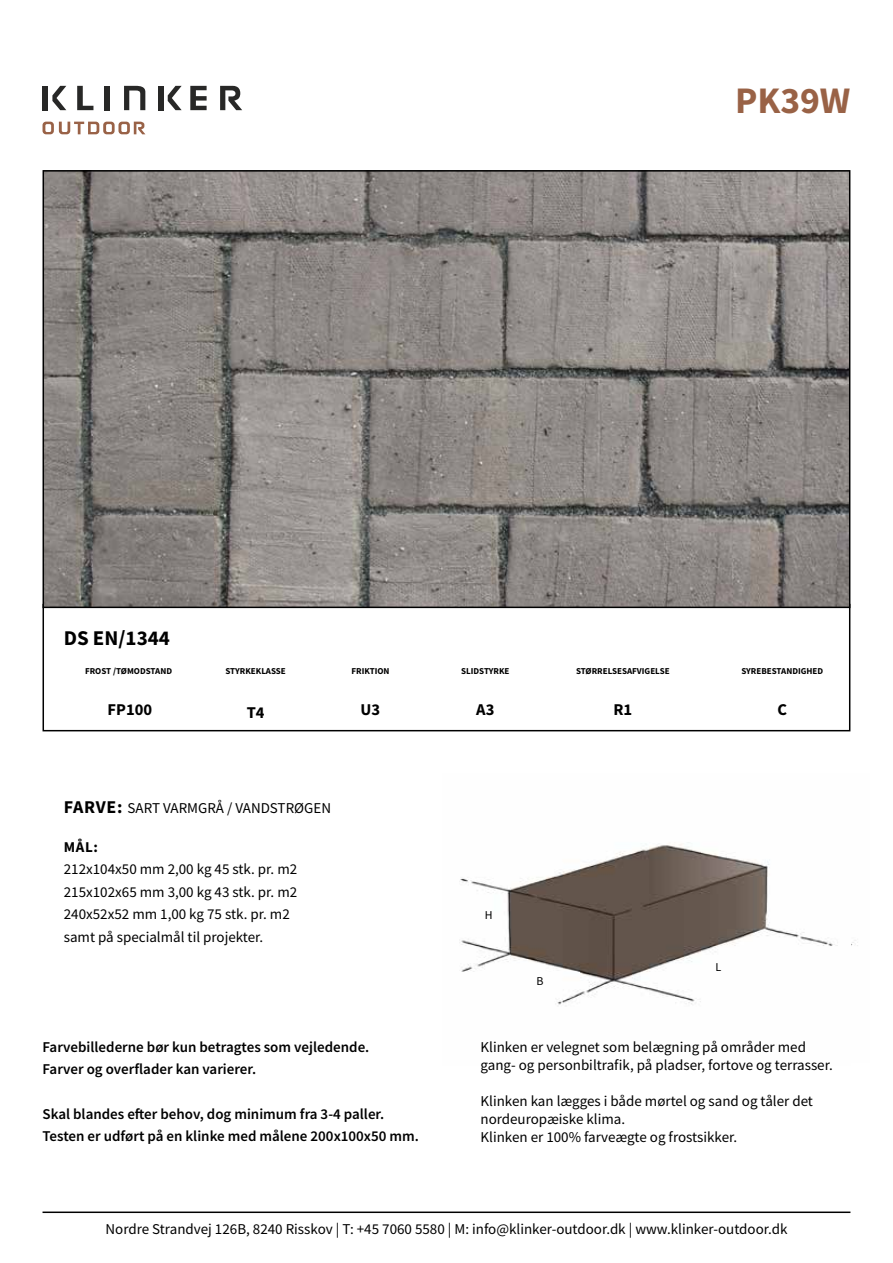
<style>
.page{position:relative;width:893px;height:1263px;background:#fff}
.page>*{position:absolute;margin:0;border:0;box-sizing:border-box;transform-origin:0 0}
.t1{font:700 37.5px "Source Sans Pro";color:#996246}
.t2{font:700 21px "Source Sans Pro";color:#000}
.t3{font:700 16.5px "Source Sans Pro";color:#000}
.t4{font:15px/18px "Source Sans Pro";color:#000}
.t5{font:600 15px/22.2px "Source Sans Pro";color:#000}
.t6{font:700 15px "Source Sans Pro";color:#000}
.t7{font:12px "Source Sans Pro";color:#000}
.t8{font:700 9px "Source Sans Pro";color:#000}
.s1{font-weight:700;font-size:18px}
</style>
<div class="page">
<div style="left:43px;top:604px;width:807px;height:127px;background:#fff;border:2px solid #000"></div>
<div style="left:43px;top:86px;width:5px;height:24px;background:#282827"></div>
<div style="left:105px;top:86px;width:5px;height:24px;background:#282827"></div>
<svg style="left:77px;top:86px;width:16px;height:24px"></svg>
<svg style="left:52px;top:86px;width:14px;height:24px"></svg>
<div style="left:158px;top:86px;width:5px;height:24px;background:#282827"></div>
<svg style="left:168px;top:86px;width:14px;height:24px"></svg>
<svg style="left:190px;top:86px;width:17px;height:24px"></svg>
<svg style="left:124px;top:86px;width:21px;height:24px"></svg>
<svg style="left:220px;top:85px;width:22px;height:25px"></svg>
<svg style="left:43px;top:122px;width:102px;height:12px"></svg>
<hr style="left:43px;top:1211px;width:807px;height:2px;background:#000">
<img style="left:459px;top:842px;width:379px;height:163px">
<img style="left:46px;top:173px;width:801px;height:432px">
<div style="left:43px;top:170px;width:807px;height:438px;border:2px solid #000"></div>
<h2 class="t2" style="left:64px;top:624px;width:108px">DS EN/1344</h2>
<h1 class="t1" style="left:735px;top:75px;width:117px">PK39W</h1>
<p class="t8" style="left:85px;top:665px;width:89px">FROST /TØMODSTAND</p>
<p class="t8" style="left:225px;top:665px;width:62px">STYRKEKLASSE</p>
<p class="t8" style="left:351px;top:665px;width:40px">FRIKTION</p>
<p class="t8" style="left:461px;top:665px;width:50px">SLIDSTYRKE</p>
<p class="t8" style="left:576px;top:665px;width:95px">STØRRELSESAFVIGELSE</p>
<p class="t8" style="left:741px;top:665px;width:83px">SYREBESTANDIGHED</p>
<p class="t3" style="left:108px;top:698px;width:46px">FP100</p>
<p class="t3" style="left:247px;top:701px;width:19px">T4</p>
<p class="t3" style="left:361px;top:698px;width:21px">U3</p>
<p class="t3" style="left:476px;top:698px;width:20px">A3</p>
<p class="t3" style="left:613px;top:698px;width:20px">R1</p>
<p class="t3" style="left:777px;top:698px;width:11px">C</p>
<p class="t4" style="left:64px;top:799px;width:269px"><span class="s1">FARVE:</span> SART VARMGRÅ / VANDSTRØGEN</p>
<p class="t6" style="left:64px;top:837px;width:36px">MÅL:</p>
<p class="t4" style="left:64px;top:858px;width:235px;line-height:22.5px">212x104x50 mm 2,00 kg 45 stk. pr. m2<br>215x102x65 mm 3,00 kg 43 stk. pr. m2<br>240x52x52 mm 1,00 kg 75 stk. pr. m2 samt på specialmål til projekter.</p>
<p class="t5" style="left:43px;top:1036px;width:328px">Farvebillederne bør kun betragtes som vejledende.<br>Farver og overflader kan varierer.</p>
<p class="t5" style="left:43px;top:1102px;width:378px">Skal blandes efter behov, dog minimum fra 3-4 paller.<br>Testen er udført på en klinke med målene 200x100x50 mm.</p>
<p class="t7" style="left:485px;top:907px;width:9px">H</p>
<p class="t7" style="left:538px;top:971px;width:9px">B</p>
<p class="t7" style="left:536px;top:974px;width:9px">B</p>
<p class="t7" style="left:715px;top:960px;width:7px">L</p>
<p class="t4" style="left:480px;top:1038px;width:354px">Klinken er velegnet som belægning på områder med gang- og personbiltrafik, på pladser, fortove og terrasser.</p>
<p class="t4" style="left:480px;top:1092px;width:334px">Klinken kan lægges i både mørtel og sand og tåler det nordeuropæiske klima.<br>Klinken er 100% farveægte og frostsikker.</p>
<p class="t4" style="left:106px;top:1219px;width:683px">Nordre Strandvej 126B, 8240 Risskov | T: +45 7060 5580 | M: info@klinker-outdoor.dk | www.klinker-outdoor.dk</p>
</div>
